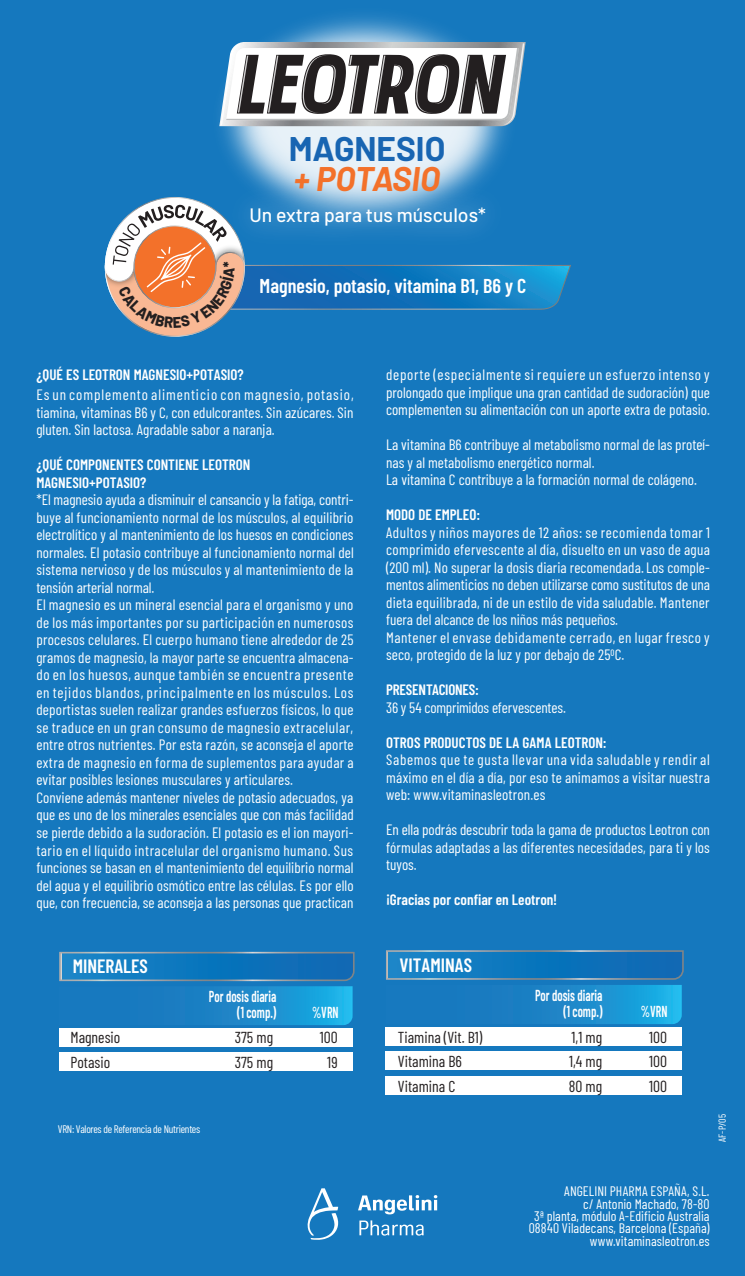
<style>
.page{position:relative;width:745px;height:1276px;background:#fff}
.page>*{position:absolute;margin:0;border:0;box-sizing:border-box;transform-origin:0 0}
.t1{font:700 33.38px "Barlow";color:#1865b2}
.t2{font:italic 700 33.38px "Barlow";letter-spacing:-.005em;color:#f3712a}
.t3{font:600 20px "Barlow Condensed";color:#fff}
.t4{font:500 19.38px "Barlow";color:#fff}
.t5{font:600 19.25px "Barlow Condensed";color:#fff}
.t6{font:15.88px "Barlow Condensed";color:#231f20}
.t7{font:600 15.88px/16.2px "Barlow Condensed";color:#fff;text-align:right;scale:.77 1}
.t8{font:600 15.88px "Barlow Condensed";color:#fff;scale:.76 1}
.t9{font:15px/17.5px "Barlow Condensed";letter-spacing:.01em;color:#fff;text-align:justify}
.t10{font:600 15px/17.5px "Barlow Condensed";color:#fff}
.t11{font:15px "Barlow Condensed";letter-spacing:-.01em;color:#fff}
.t12{font:13.75px/12.4px "Barlow Condensed";letter-spacing:.005em;color:#fff;text-align:right}
.t13{font:11px "Barlow Condensed";letter-spacing:-.025em;color:#fff}
.t14{font:10px "Barlow Condensed";color:#fff}
</style>
<div class="page">
<div style="left:0;top:0;width:744px;height:1275px;background:#1578be"></div>
<svg style="left:307px;top:1188px;width:31px;height:51px"></svg>
<svg style="left:358px;top:1195px;width:79px;height:19px"></svg>
<svg style="left:359px;top:1220px;width:64px;height:15px"></svg>
<img style="left:219px;top:15px;width:307px;height:154px">
<img style="left:238px;top:169px;width:254px;height:28px">
<svg style="left:219px;top:42px;width:306px;height:84px;background:#9a9da1"></svg>
<div style="left:59px;top:1027px;width:293px;height:19px;background:#fff"></div>
<div style="left:59px;top:1052px;width:293px;height:18px;background:#fff"></div>
<svg style="left:59px;top:951px;width:296px;height:73px"></svg>
<div style="left:385px;top:1026px;width:296px;height:19px;background:#fff"></div>
<div style="left:385px;top:1051px;width:296px;height:18px;background:#fff"></div>
<div style="left:385px;top:1075px;width:296px;height:19px;background:#fff"></div>
<svg style="left:386px;top:950px;width:298px;height:73px"></svg>
<svg style="left:104px;top:197px;width:467px;height:140px"></svg>
<h1 class="t1" style="left:288px;top:124px;width:158px">MAGNESIO</h1>
<h1 class="t2" style="left:294px;top:154px;width:148px">+ POTASIO</h1>
<p class="t4" style="left:249px;top:200px;width:238px">Un extra para tus músculos*</p>
<h2 class="t3" style="left:259px;top:271px;width:268px">Magnesio, potasio, vitamina B1, B6 y C</h2>
<p class="t10" style="left:36px;top:365px;width:209px">¿QUÉ ES LEOTRON MAGNESIO+POTASIO?</p>
<p class="t9" style="left:36px;top:385px;width:318px">Es un complemento alimenticio con magnesio, potasio, tiamina, vitaminas B6 y C, con edulcorantes. Sin azúcares. Sin gluten. Sin lactosa. Agradable sabor a naranja.</p>
<p class="t10" style="left:36px;top:455px;width:215px">¿QUÉ COMPONENTES CONTIENE LEOTRON<br>MAGNESIO+POTASIO?</p>
<p class="t9" style="left:36px;top:490px;width:319px;text-align:left">*El magnesio ayuda a disminuir el cansancio y la fatiga, contri&shy;buye al funcionamiento normal de los músculos, al equilibrio electrolítico y al mantenimiento de los huesos en condiciones normales. El potasio contribuye al funcionamiento normal del sistema nervioso y de los músculos y al mantenimiento de la tensión arterial normal.<br>El magnesio es un mineral esencial para el organismo y uno de los más importantes por su participación en numerosos procesos celulares. El cuerpo humano tiene alrededor de 25 gramos de magnesio, la mayor parte se encuentra almacena&shy;do en los huesos, aunque también se encuentra presente en tejidos blandos, principalmente en los músculos. Los deportistas suelen realizar grandes esfuerzos físicos, lo que se traduce en un gran consumo de magnesio extracelular, entre otros nutrientes. Por esta razón, se aconseja el aporte extra de magnesio en forma de suplementos para ayudar a evitar posibles lesiones musculares y articulares.<br>Conviene además mantener niveles de potasio adecuados, ya que es uno de los minerales esenciales que con más facilidad se pierde debido a la sudoración. El potasio es el ion mayori&shy;tario en el líquido intracelular del organismo humano. Sus funciones se basan en el mantenimiento del equilibrio normal del agua y el equilibrio osmótico entre las células. Es por ello que, con frecuencia, se aconseja a las personas que practican</p>
<p class="t9" style="left:386px;top:365px;width:325px">deporte (especialmente si requiere un esfuerzo intenso y prolongado que implique una gran cantidad de sudoración) que complementen su alimentación con un aporte extra de potasio.</p>
<p class="t9" style="left:386px;top:435px;width:325px;text-align:left">La vitamina B6 contribuye al metabolismo normal de las proteí&shy;nas y al metabolismo energético normal.<br>La vitamina C contribuye a la formación normal de colágeno.</p>
<p class="t10" style="left:386px;top:505px;width:96px">MODO DE EMPLEO:</p>
<p class="t9" style="left:386px;top:522px;width:325px;text-align:left">Adultos y niños mayores de 12 años: se recomienda tomar 1 comprimido efervescente al día, disuelto en un vaso de agua (200 ml). No superar la dosis diaria recomendada.Los comple&shy;mentos alimenticios no deben utilizarse como sustitutos de una dieta equilibrada, ni de un estilo de vida saludable. Mantener fuera del alcance de los niños más pequeños.<br>Mantener el envase debidamente cerrado, en lugar fresco y seco, protegido de la luz y por debajo de 250C.</p>
<p class="t10" style="left:386px;top:680px;width:94px">PRESENTACIONES:</p>
<p class="t11" style="left:386px;top:696px;width:181px">36 y 54 comprimidos efervescentes.</p>
<p class="t10" style="left:386px;top:732px;width:222px">OTROS PRODUCTOS DE LA GAMA LEOTRON:</p>
<p class="t9" style="left:386px;top:750px;width:325px">Sabemos que te gusta llevar una vida saludable y rendir al máximo en el día a día, por eso te animamos a visitar nuestra web: www.vitaminasleotron.es</p>
<p class="t9" style="left:386px;top:820px;width:325px">En ella podrás descubrir toda la gama de productos Leotron con fórmulas adaptadas a las diferentes necesidades, para ti y los tuyos.</p>
<p class="t10" style="left:386px;top:890px;width:173px">¡Gracias por confiar en Leotron!</p>
<p class="t5" style="left:73px;top:952px;width:77px">MINERALES</p>
<p class="t5" style="left:399px;top:951px;width:74px">VITAMINAS</p>
<p class="t7" style="left:209px;top:987px;width:89px">Por dosis diaria (1 comp.)</p>
<p class="t8" style="left:312px;top:1001px;width:37px">%VRN</p>
<p class="t7" style="left:534px;top:986px;width:89px">Por dosis diaria (1 comp.)</p>
<p class="t8" style="left:640px;top:1000px;width:37px">%VRN</p>
<p class="t6" style="left:70px;top:1026px;width:51px">Magnesio</p>
<p class="t6" style="left:235px;top:1026px;width:40px">375 mg</p>
<p class="t6" style="left:319px;top:1026px;width:19px">100</p>
<p class="t6" style="left:70px;top:1050px;width:41px">Potasio</p>
<p class="t6" style="left:235px;top:1050px;width:40px">375 mg</p>
<p class="t6" style="left:327px;top:1050px;width:12px">19</p>
<p class="t6" style="left:397px;top:1025px;width:86px">Tiamina (Vit. B1)</p>
<p class="t6" style="left:571px;top:1025px;width:32px">1,1 mg</p>
<p class="t6" style="left:649px;top:1025px;width:19px">100</p>
<p class="t6" style="left:397px;top:1050px;width:65px">Vitamina B6</p>
<p class="t6" style="left:568px;top:1050px;width:35px">1,4 mg</p>
<p class="t6" style="left:649px;top:1050px;width:19px">100</p>
<p class="t6" style="left:397px;top:1074px;width:59px">Vitamina C</p>
<p class="t6" style="left:568px;top:1074px;width:35px">80 mg</p>
<p class="t6" style="left:649px;top:1074px;width:19px">100</p>
<p class="t13" style="left:58px;top:1120px;width:144px">VRN: Valores de Referencia de Nutrientes</p>
<p class="t14" style="left:714px;top:1142px;width:30px;rotate:-90deg">AF-P/05</p>
<p class="t12" style="left:528px;top:1183px;width:182px">ANGELINI PHARMA ESPAÑA, S.L.<br>c/ Antonio Machado, 78-80<br>3ª planta, módulo A-Edificio Australia<br>08840 Viladecans, Barcelona (España) www.vitaminasleotron.es</p>
</div>
